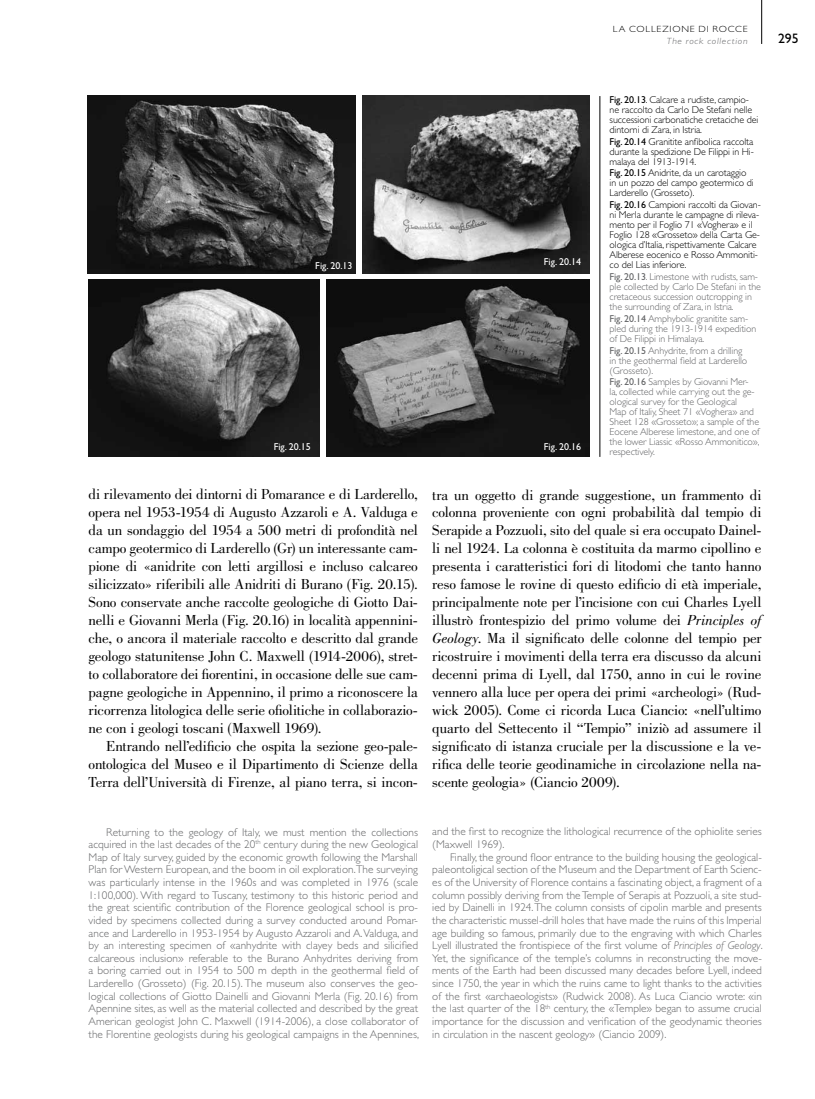
<style>
.page{position:relative;width:815px;height:1099px;background:#fff}
.page>*{position:absolute;margin:0;border:0;box-sizing:border-box;transform-origin:0 0}
.t1{font:15px/18px "Bodoni Std";letter-spacing:-.01em;color:#000;text-align:justify}
.t2{font:13.75px "Gill Sans Std";color:#000}
.t3{font:300 11.25px/12.6px "Gill Sans Std";letter-spacing:.005em;color:#646567;text-align:justify}
.t4{font:300 10px/10px "Gill Sans Std";letter-spacing:-.01em;color:#646567}
.t5{font:300 10px/10px "Gill Sans Std";letter-spacing:-.01em;color:#000}
.t6{font:10px "Gill Sans Std";color:#fff}
.t7{font:300 9px "Gill Sans Std";letter-spacing:.08em;color:#000;scale:1.11 1}
.t8{font:italic 300 9px "Gill Sans Std";letter-spacing:.07em;color:#646567;scale:1.11 1}
.s1{font-weight:400}
.s2{font-style:italic}
</style>
<div class="page">
<hr style="left:761px;top:0;width:1px;height:44px;background:#000">
<img style="left:362px;top:96px;width:227px;height:177px">
<img style="left:89px;top:279px;width:230px;height:178px">
<img style="left:327px;top:279px;width:262px;height:178px">
<img style="left:88px;top:95px;width:268px;height:178px">
<hr style="left:600px;top:96px;width:1px;height:361px;background:#000">
<p class="t6" style="left:315px;top:260px;width:39px">Fig. 20.13</p>
<p class="t6" style="left:544px;top:256px;width:39px">Fig. 20.14</p>
<p class="t6" style="left:274px;top:441px;width:39px">Fig. 20.15</p>
<p class="t6" style="left:544px;top:440px;width:39px">Fig. 20.16</p>
<p class="t7" style="left:613px;top:24px;width:123px">La collezion e di rocce</p>
<p class="t8" style="left:667px;top:36px;width:74px">The rock collection</p>
<p class="t2" style="left:778px;top:31px;width:22px">295</p>
<p class="t5" style="left:610px;top:95px;width:150px"><span class="s1">Fig. 20.13</span>. Calcare a rudiste, campio&shy;ne raccolto da Carlo De Stefani nelle successioni carbonatiche cretaciche dei dintorni di Zara, in I stria.</p>
<p class="t5" style="left:610px;top:136px;width:146px;text-align:justify"><span class="s1">Fig. 20.14</span> Granitite anfibolica raccolta durante la spedizione De Filippi in H i&shy;malaya del 1913-1914.</p>
<p class="t5" style="left:610px;top:168px;width:146px"><span class="s1">Fig. 20.15</span> Anidrite, da un carotaggio in un pozzo del campo geotermico di<br>Larderello (Grosseto).</p>
<p class="t5" style="left:610px;top:200px;width:153px"><span class="s1">Fig. 20.16</span> Campioni raccolti da Giovan&shy;ni Merla durante le campagne di rileva&shy;mento per il Foglio 71 «Voghera» e il Foglio 128 «Grosseto» della Carta Ge&shy;ologica d’Italia, rispettivamente Calcare Alberese eocenico e Rosso Ammoniti&shy;co del Lias inferiore.</p>
<p class="t4" style="left:610px;top:272px;width:153px"><span class="s1">Fig. 20.13</span>. Limestone with rudists, sam&shy;ple collected by Carlo De Stefani in the cretaceous succession outcropping in the surrounding of Zara, in I stria.</p>
<p class="t4" style="left:610px;top:313px;width:148px"><span class="s1">Fig. 20.14</span> Amphybolic granitite sam&shy;pled during the 1913-1914 expedition of De Filippi in H imalaya.</p>
<p class="t4" style="left:610px;top:345px;width:139px"><span class="s1">Fig. 20.15</span> Anhydrite, from a drilling in the geothermal field at Larderello (Grosseto).</p>
<p class="t4" style="left:610px;top:377px;width:152px"><span class="s1">Fig. 20.16</span> Samples by Giovanni Mer-<br>la, collected while carrying out the ge&shy;ological survey for the Geological<br>Map of Italiy, Sheet 71 «Voghera» and Sheet 128 «Grosseto»; a sample of the Eocene Alberese limestone, and one of the lower Liassic «Rosso Ammonitico», respectively.</p>
<p class="t1" style="left:89px;top:485px;width:331px">di rilevamento dei dintorni di Pomarance e di Larderello, opera nel 1953-1954 di Augusto Azzaroli e A. Valduga e da un sondaggio del 1954 a 500 metri di profondità nel campo geotermico di Larderello (Gr) un interessante cam&shy;pione di «anidrite con letti argillosi e incluso calcareo silicizzato» riferibili alle Anidriti di Burano (Fig. 20.15).<br>Sono conservate anche raccolte geologiche di Giotto Dai&shy;nelli e Giovanni Merla (Fig. 20.16) in località appennini&shy;che, o ancora il materiale raccolto e descritto dal grande geologo statunitense John C. Maxwell (1914-2006), stret&shy;to collaboratore dei fiorentini, in occasione delle sue cam&shy;pagne geologiche in Appennino, il primo a riconoscere la ricorrenza litologica delle serie ofiolitiche in collaborazio&shy;ne con i geologi toscani (Maxwell 1969).</p>
<h1 class="t1" style="left:89px;top:737px;width:331px;text-indent:18px">Entrando nell’edificio che ospita la sezione geo-pale&shy;ontologica del Museo e il Dipartimento di Scienze della Terra dell’Università di Firenze, al piano terra, si incon-</h1>
<p class="t1" style="left:432px;top:485px;width:331px">tra un oggetto di grande suggestione, un frammento di colonna proveniente con ogni probabilità dal tempio di Serapide a Pozzuoli, sito del quale si era occupato Dainel&shy;li nel 1924. La colonna è costituita da marmo cipollino e presenta i caratteristici fori di litodomi che tanto hanno reso famose le rovine di questo edificio di età imperiale, principalmente note per l’incisione con cui Charles Lyell illustrò frontespizio del primo volume dei <span class="s2">Principles of Geology</span>. Ma il significato delle colonne del tempio per ricostruire i movimenti della terra era discusso da alcuni decenni prima di Lyell, dal 1750, anno in cui le rovine vennero alla luce per opera dei primi «archeologi» (Rud&shy;wick 2005). Come ci ricorda Luca Ciancio: «nell’ultimo quarto del Settecento il “Tempio” iniziò ad assumere il significato di istanza cruciale per la discussione e la ve&shy;rifica delle teorie geodinamiche in circolazione nella na&shy;scente geologia» (Ciancio 2009).</p>
<p class="t3" style="left:89px;top:825px;width:332px;text-indent:18px">Returning to the geology of Italy, we must mention the collections acquired in the last decades of the 20<sup>th</sup> century during the new Geological Map of Italy survey, guided by the economic growth following the Marshall Plan for Western European, and the boom in oil exploration.The surveying was particularly intense in the 1960s and was completed in 1976 (scale 1:100,000). With regard to Tuscany, testimony to this historic period and the great scientific contribution of the Florence geological school is pro&shy;vided by specimens collected during a survey conducted around Pomar&shy;ance and Larderello in 1953-1954 by Augusto Azzaroli and A. Valduga, and by an interesting specimen of «anhydrite with clayey beds and silicified calcareous inclusion» referable to the Burano Anhydrites deriving from a boring carried out in 1954 to 500 m depth in the geothermal field of Larderello (Grosseto) (Fig. 20.15). The museum also conserves the geo&shy;logical collections of Giotto Dainelli and Giovanni Merla (Fig. 20.16) from Apennine sites, as well as the material collected and described by the great American geologist John C. Maxwell (1914-2006), a close collaborator of the Florentine geologists during his geological campaigns in the Apennines,</p>
<p class="t3" style="left:432px;top:825px;width:331px">and the first to recognize the lithological recurrence of the ophiolite series (Maxwell 1969).</p>
<p class="t3" style="left:432px;top:850px;width:332px;text-indent:18px">Finally, the ground floor entrance to the building housing the geological&shy;paleontoligical section of the Museum and the Department of Earth Scienc&shy;es of the University of Florence contains a fascinating object, a fragment of a column possibly deriving from the Temple of Serapis at Pozzuoli, a site stud&shy;ied by Dainelli in 1924. The column consists of cipolin marble and presents the characteristic mussel-drill holes that have made the ruins of this I mperial age building so famous, primarily due to the engraving with which Charles Lyell illustrated the frontispiece of the first volume of <span class="s2">Principles of Geology</span>.<br>Yet, the significance of the temple’s columns in reconstructing the move&shy;ments of the Earth had been discussed many decades before Lyell, indeed since 1750, the year in which the ruins came to light thanks to the activities of the first «archaeologists» (Rudwick 2008). As Luca Ciancio wrote: «in the last quarter of the 18<sup>th</sup> century, the «Temple» began to assume crucial importance for the discussion and verification of the geodynamic theories in circulation in the nascent geology» (Ciancio 2009).</p>
</div>
